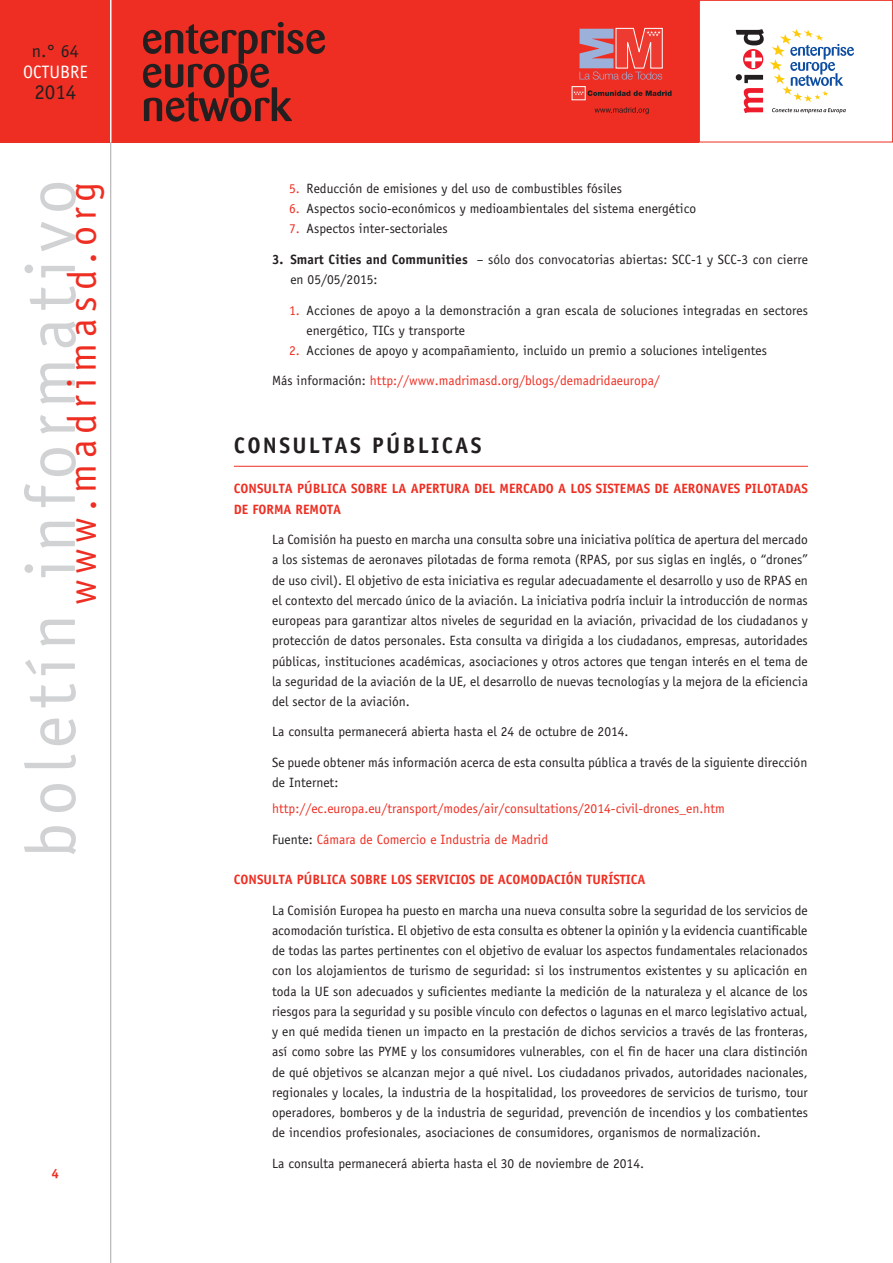
<style>
.page{position:relative;width:893px;height:1263px;background:#fff}
.page>*{position:absolute;margin:0;border:0;box-sizing:border-box;transform-origin:0 0}
.t1{font:70.35px "Officina Sans";letter-spacing:.1em;color:#d1d2d4}
.t2{font:40.2px "Officina Sans";letter-spacing:.15em;color:#ee2e22}
.t3{font:700 22.5px "Officina Sans";letter-spacing:.1em;color:#231f20}
.t4{font:21px "Officina Sans";color:#231f20}
.t5{font:18px "Officina Sans";color:#fff}
.t6{font:18px "Officina Sans";color:#231f20}
.t7{font:13.5px/20.2px "Officina Sans";color:#231f20}
.t8{font:13.5px "Officina Sans";color:#ee2e22}
.t9{font:700 13.5px "Officina Sans";color:#ee2e22}
.t10{font:700 13.35px "Officina Sans";color:#ee2e22}
.s1{color:#ee2e22}
.s2{font-weight:700}
.s3{color:#231f20}
</style>
<div class="page">
<div style="left:0;top:0;width:699px;height:142px;background:#ee2e22"></div>
<hr style="left:110px;top:0;width:1px;height:1263px;background:#a8a9ad">
<div style="left:699px;top:0;width:194px;height:142px;background:#fff;border:1px solid #ee2e22"></div>
<svg style="left:143px;top:22px;width:182px;height:100px"></svg>
<svg style="left:770px;top:29px;width:84px;height:73px"></svg>
<svg style="left:772px;top:108px;width:74px;height:5px"></svg>
<svg style="left:743px;top:49px;width:20px;height:20px"></svg>
<svg style="left:736px;top:74px;width:27px;height:39px"></svg>
<svg style="left:745px;top:51px;width:17px;height:17px"></svg>
<svg style="left:736px;top:29px;width:28px;height:16px"></svg>
<svg style="left:594px;top:107px;width:55px;height:7px"></svg>
<div style="left:572px;top:87px;width:13px;height:13px;background:#ee3b32"></div>
<div style="left:572px;top:86px;width:13px;height:14px;border:1px solid #fff"></div>
<svg style="left:573px;top:90px;width:99px;height:6px"></svg>
<svg style="left:579px;top:28px;width:84px;height:52px"></svg>
<hr style="left:110px;top:0;width:1px;height:142px;background:#fff">
<hr style="left:234px;top:466px;width:574px;height:1px;background:#ee2e22">
<h3 class="t6" style="left:32px;top:40px;width:48px">n.° 64</h3>
<h3 class="t5" style="left:23px;top:61px;width:66px">octubre</h3>
<h3 class="t4" style="left:34px;top:80px;width:43px">2014</h3>
<h1 class="t1" style="left:10px;top:858px;width:680px;rotate:-90deg">boletín informativo</h1>
<h2 class="t2" style="left:59px;top:605px;width:425px;rotate:-90deg">www.madrimasd.org</h2>
<p class="t10" style="left:52px;top:1165px;width:9px">4</p>
<p class="t7" style="left:289px;top:178px;width:334px"><span class="s1">5.</span> Reducción de emisiones y del uso de combustibles fósiles</p>
<p class="t7" style="left:289px;top:199px;width:409px"><span class="s1">6.</span> Aspectos socio-económicos y medioambientales del sistema energético</p>
<p class="t7" style="left:289px;top:219px;width:160px"><span class="s1">7.</span> Aspectos inter-sectoriales</p>
<p class="t7" style="left:290px;top:249px;width:519px;text-indent:-18px"><span class="s2">3. SMART CITIES AND COMMUNITIES</span> – sólo dos convocatorias abiertas: SCC-1 y SCC-3 con cierre en 05/05/2015:</p>
<p class="t7" style="left:307px;top:300px;width:503px;text-indent:-17px"><span class="s1">1.</span> Acciones de apoyo a la demonstración a gran escala de soluciones integradas en sectores energético, TICs y transporte</p>
<p class="t7" style="left:289px;top:340px;width:479px"><span class="s1">2.</span> Acciones de apoyo y acompañamiento, incluido un premio a soluciones inteligentes</p>
<p class="t8" style="left:272px;top:373px;width:389px"><span class="s3">Más información:</span> http://www.madrimasd.org/blogs/demadridaeuropa/</p>
<h3 class="t3" style="left:234px;top:431px;width:248px">CONSU LTAS PÚBLICAS</h3>
<p class="t9" style="left:234px;top:480px;width:94px">CONSULTA PÚ BLICA</p>
<p class="t9" style="left:351px;top:480px;width:68px">SOBRE LA APER</p>
<p class="t9" style="left:440px;top:480px;width:69px">TURA DEL MERCA</p>
<p class="t9" style="left:538px;top:480px;width:145px">DO A LOS SISTEMAS DE AERONA</p>
<p class="t9" style="left:720px;top:480px;width:33px">VES PILO</p>
<p class="t9" style="left:771px;top:480px;width:38px">TADAS</p>
<p class="t9" style="left:234px;top:501px;width:28px">DE FORMA</p>
<p class="t9" style="left:296px;top:501px;width:9px">REMO</p>
<p class="t9" style="left:327px;top:501px;width:14px">TA</p>
<p class="t7" style="left:272px;top:529px;width:537px;text-align:justify">La Comisión ha puesto en marcha una consulta sobre una iniciativa política de apertura del mercado a los sistemas de aeronaves pilotadas de forma remota (RPAS, por sus siglas en inglés, o “drones” de uso civil). El objetivo de esta iniciativa es regular adecuadamente el desarrollo y uso de RPAS en el contexto del mercado único de la aviación. La iniciativa podría incluir la introducción de normas europeas para garantizar altos niveles de seguridad en la aviación, privacidad de los ciudadanos y protección de datos personales. Esta consulta va dirigida a los ciudadanos, empresas, autoridades públicas, instituciones académicas, asociaciones y otros actores que tengan interés en el tema de la seguridad de la aviación de la UE, el desarrollo de nuevas tecnologías y la mejora de la eficiencia del sector de la aviación.</p>
<p class="t7" style="left:272px;top:722px;width:358px">La consulta permanecerá abierta hasta el 24 de octubre de 2014.</p>
<p class="t7" style="left:272px;top:752px;width:537px">Se puede obtener más información acerca de esta consulta pública a través de la siguiente dirección de Internet:</p>
<p class="t8" style="left:272px;top:801px;width:454px">http://ec.europa.eu/transport/modes/air/consultations/2014-civil-drones_en.htm</p>
<p class="t8" style="left:272px;top:831px;width:278px"><span class="s3">Fuente:</span> Cámara de Comercio e Industria de Madrid</p>
<p class="t9" style="left:234px;top:871px;width:94px">CONSULTA PÚ BLICA</p>
<p class="t9" style="left:351px;top:871px;width:101px">SOBRE LOS SERVICIO</p>
<p class="t9" style="left:469px;top:871px;width:38px">S DE ACOMO</p>
<p class="t9" style="left:538px;top:871px;width:16px">DACIÓN</p>
<p class="t9" style="left:586px;top:871px;width:47px">TURÍSTICA</p>
<p class="t7" style="left:272px;top:900px;width:537px;text-align:justify">La Comisión Europea ha puesto en marcha una nueva consulta sobre la seguridad de los servicios de acomodación turística. El objetivo de esta consulta es obtener la opinión y la evidencia cuantificable de todas las partes pertinentes con el objetivo de evaluar los aspectos fundamentales relacionados con los alojamientos de turismo de seguridad: si los instrumentos existentes y su aplicación en toda la UE son adecuados y suficientes mediante la medición de la naturaleza y el alcance de los riesgos para la seguridad y su posible vínculo con defectos o lagunas en el marco legislativo actual, y en qué medida tienen un impacto en la prestación de dichos servicios a través de las fronteras, así como sobre las PYME y los consumidores vulnerables, con el fin de hacer una clara distinción de qué objetivos se alcanzan mejor a qué nivel. Los ciudadanos privados, autoridades nacionales, regionales y locales, la industria de la hospitalidad, los proveedores de servicios de turismo, tour operadores, bomberos y de la industria de seguridad, prevención de incendios y los combatientes de incendios profesionales, asociaciones de consumidores, organismos de normalización.</p>
<p class="t7" style="left:272px;top:1153px;width:373px">La consulta permanecerá abierta hasta el 30 de noviembre de 2014.</p>
</div>
